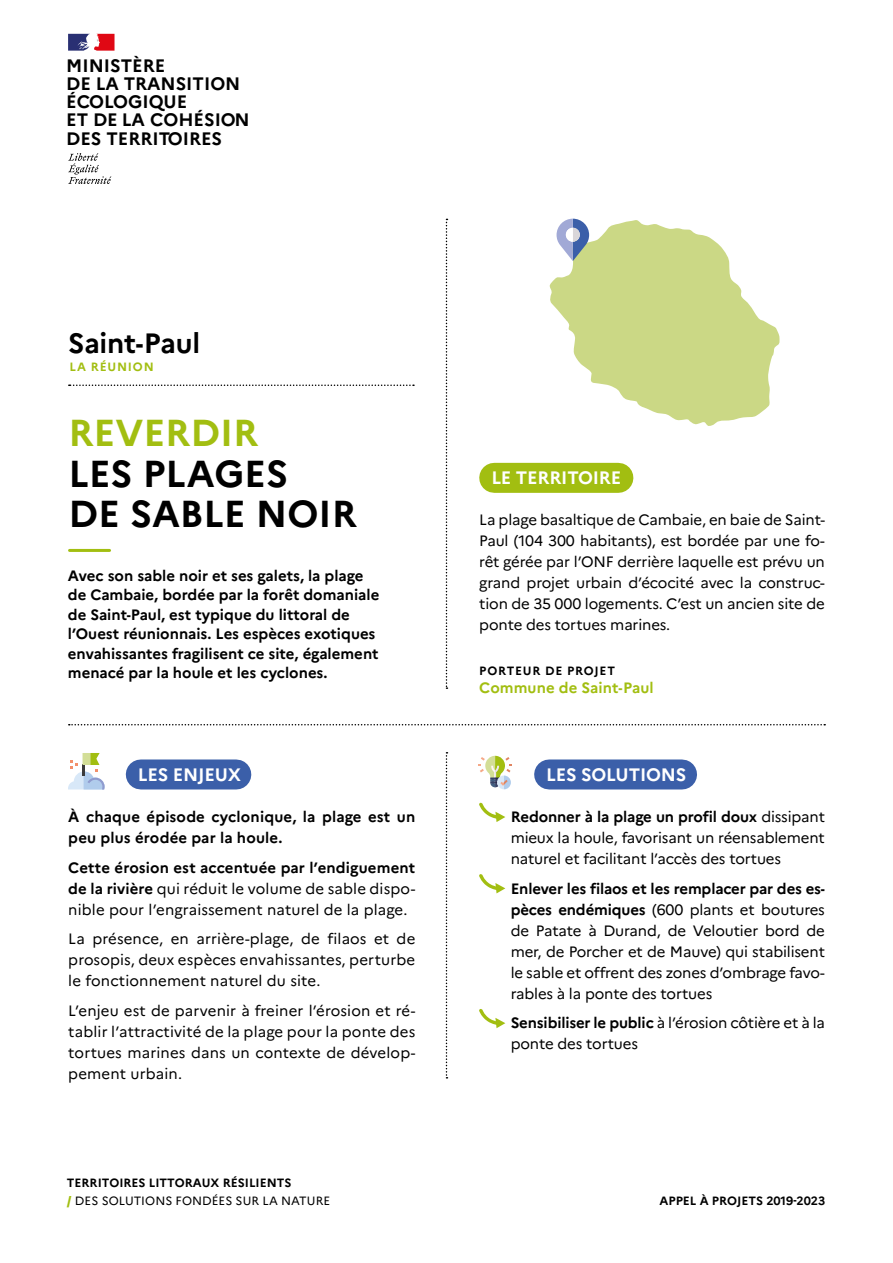
<style>
.page{position:relative;width:893px;height:1263px;background:#fff}
.page>*{position:absolute;margin:0;border:0;box-sizing:border-box;transform-origin:0 0}
.t1{font:700 37.5px/40.5px "Marianne";color:#000}
.t2{font:700 37.5px "Marianne";color:#a2be11}
.t3{font:700 27.9px "Marianne";letter-spacing:-.005em;color:#000}
.t4{font:700 18px/18.3px "Marianne";color:#000}
.t5{font:700 18px "Marianne";letter-spacing:-.01em;color:#fff}
.t6{font:15px/21px "Marianne";letter-spacing:-.01em;color:#000;text-align:justify}
.t7{font:700 15px/19.5px "Marianne";color:#000}
.t8{font:700 15px "Marianne";letter-spacing:.005em;color:#a2be11}
.t9{font:700 12px/18px "Marianne";color:#000}
.t10{font:700 12px "Marianne";letter-spacing:.06em;color:#000}
.t11{font:700 12px "Marianne";letter-spacing:.07em;color:#a2be11}
.s1{font-weight:700}
.s2{font-weight:800;color:#a2be11}
.s3{font-weight:400}
</style>
<div class="page">
<svg style="left:478px;top:756px;width:34px;height:33px"></svg>
<svg style="left:68px;top:753px;width:37px;height:36px"></svg>
<svg style="left:69px;top:724px;width:756px;height:1px"></svg>
<svg style="left:446px;top:752px;width:1px;height:326px"></svg>
<hr style="left:70px;top:549px;width:40px;height:3px;background:#a2be11">
<svg style="left:69px;top:384px;width:345px;height:2px"></svg>
<svg style="left:446px;top:219px;width:1px;height:470px"></svg>
<div style="left:494px;top:463px;width:124px;height:30px;background:#a2be11"></div>
<div style="left:141px;top:759px;width:95px;height:30px;background:#3b5fa9"></div>
<div style="left:549px;top:759px;width:133px;height:30px;background:#3b5fa9"></div>
<svg style="left:479px;top:803px;width:26px;height:19px"></svg>
<svg style="left:479px;top:874px;width:26px;height:19px"></svg>
<svg style="left:479px;top:1009px;width:26px;height:19px"></svg>
<svg style="left:549px;top:220px;width:231px;height:206px;fill:#cbd885"></svg>
<svg style="left:557px;top:219px;width:32px;height:42px"></svg>
<svg style="left:68px;top:34px;width:47px;height:17px"></svg>
<svg style="left:68px;top:153px;width:43px;height:31px"></svg>
<p class="t4" style="left:66px;top:56px;width:185px">MINISTÈRE<br>DE LA TRANSITION<br>ÉCOLOGIQUE<br>ET DE LA COHÉSION<br>DES TERRITOIRES</p>
<h2 class="t3" style="left:68px;top:326px;width:133px">Saint-Paul</h2>
<p class="t11" style="left:70px;top:359px;width:86px">LA RÉUNION</p>
<h1 class="t2" style="left:68px;top:410px;width:191px">REVERDIR</h1>
<h1 class="t1" style="left:68px;top:453px;width:290px">LES PLAGES<br>DE SABLE NOIR</h1>
<p class="t7" style="left:68px;top:566px;width:313px">Avec son sable noir et ses galets, la plage de Cambaie, bordée par la forêt domaniale de Saint-Paul, est typique du littoral de l’Ouest réunionnais. Les espèces exotiques envahissantes fragilisent ce site, également menacé par la houle et les cyclones.</p>
<p class="t5" style="left:491px;top:467px;width:131px">LE TERRITOIRE</p>
<p class="t6" style="left:479px;top:509px;width:347px">La plage basaltique de Cambaie, en baie de Saint-Paul (104 300 habitants), est bordée par une fo&shy;rêt gérée par l’ONF derrière laquelle est prévu un grand projet urbain d’écocité avec la construc&shy;tion de 35 000 logements. C’est un ancien site de ponte des tortues marines.</p>
<p class="t10" style="left:479px;top:664px;width:137px">PORTEUR DE PROJET</p>
<p class="t8" style="left:479px;top:679px;width:176px">Commune de Saint-Paul</p>
<p class="t5" style="left:138px;top:763px;width:105px">LES ENJEUX</p>
<p class="t5" style="left:546px;top:763px;width:142px">LES SOLUTIONS</p>
<p class="t7" style="left:68px;top:806px;width:348px;line-height:21px">À chaque épisode cyclonique, la plage est un peu plus érodée par la houle.</p>
<p class="t6" style="left:68px;top:857px;width:348px"><span class="s1">Cette érosion est accentuée par l’endiguement de la rivière</span> qui réduit le volume de sable dispo&shy;nible pour l’engraissement naturel de la plage.</p>
<p class="t6" style="left:68px;top:928px;width:349px">La présence, en arrière-plage, de filaos et de prosopis, deux espèces envahissantes, perturbe le fonctionnement naturel du site.</p>
<p class="t6" style="left:68px;top:1000px;width:348px">L’enjeu est de parvenir à freiner l’érosion et ré&shy;tablir l’attractivité de la plage pour la ponte des tortues marines dans un contexte de dévelop&shy;pement urbain.</p>
<p class="t9" style="left:67px;top:1174px;width:265px">TERRITOIRES LITTORAUX RÉSILIENTS<br><span class="s2">/</span> <span class="s3">DES SOLUTIONS FONDÉES SUR LA NATURE</span></p>
<p class="t6" style="left:511px;top:806px;width:316px"><span class="s1">Redonner à la plage un profil doux</span> dissipant mieux la houle, favorisant un réensablement naturel et facilitant l’accès des tortues</p>
<p class="t6" style="left:511px;top:878px;width:316px"><span class="s1">Enlever les filaos et les remplacer par des es&shy;pèces endémiques</span> (600 plants et boutures de Patate à Durand, de Veloutier bord de mer, de Porcher et de Mauve) qui stabilisent le sable et offrent des zones d’ombrage favo&shy;rables à la ponte des tortues</p>
<p class="t6" style="left:511px;top:1012px;width:316px"><span class="s1">Sensibiliser le public</span> à l’érosion côtière et à la ponte des tortues</p>
<p class="t9" style="left:659px;top:1192px;width:167px">APPEL À PROJETS 2019-2023</p>
</div>
